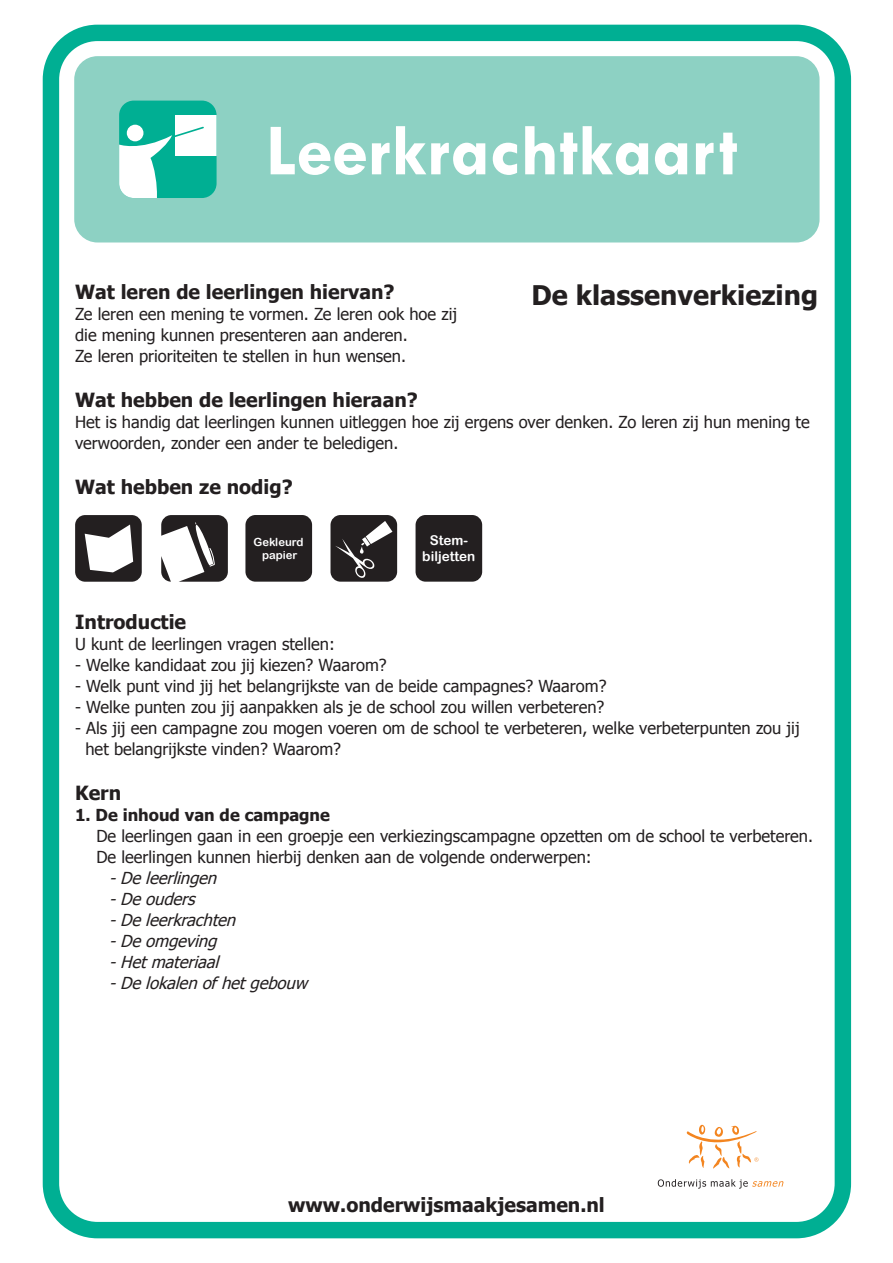
<style>
.page{position:relative;width:893px;height:1263px;background:#fff}
.page>*{position:absolute;margin:0;border:0;box-sizing:border-box;transform-origin:0 0}
.t1{font:700 27px "Tahoma";color:#231f20}
.t2{font:700 19.5px "Tahoma";color:#231f20}
.t3{font:16.5px/21px "Tahoma";color:#231f20}
.t4{font:italic 16.5px/21px "Tahoma";color:#231f20}
.t5{font:700 16.5px "Tahoma";color:#231f20}
.t6{font:13.5px/15.8px "Arial Rounded MT Bold";color:#fff;text-align:center}
.t7{font:11.25px/12.3px "Arial Rounded MT Bold";color:#fff;text-align:center}
</style>
<div class="page">
<div style="left:43px;top:25px;width:808px;height:1213px;border:16px solid #00af93;border-radius:47px"></div>
<div style="left:74px;top:56px;width:746px;height:186px;background:#8dd1c3;border-radius:23px"></div>
<svg style="left:271px;top:127px;width:95px;height:48px"></svg>
<svg style="left:372px;top:143px;width:18px;height:31px"></svg>
<svg style="left:396px;top:126px;width:89px;height:49px"></svg>
<svg style="left:493px;top:143px;width:24px;height:32px"></svg>
<svg style="left:525px;top:126px;width:52px;height:48px"></svg>
<svg style="left:583px;top:126px;width:65px;height:49px"></svg>
<svg style="left:655px;top:143px;width:32px;height:32px"></svg>
<svg style="left:696px;top:143px;width:18px;height:31px"></svg>
<svg style="left:720px;top:133px;width:17px;height:41px"></svg>
<div style="left:119px;top:101px;width:98px;height:97px;background:#00af93;border-radius:15px"></div>
<div style="left:175px;top:115px;width:42px;height:41px;background:#fff"></div>
<svg style="left:119px;top:125px;width:86px;height:73px"></svg>
<div style="left:245px;top:515px;width:67px;height:67px;background:#231f20;border-radius:10px"></div>
<div style="left:416px;top:515px;width:66px;height:67px;background:#231f20;border-radius:10px"></div>
<div style="left:330px;top:515px;width:67px;height:67px;background:#231f20;border-radius:10px"></div>
<svg style="left:335px;top:521px;width:57px;height:57px"></svg>
<svg style="left:658px;top:1179px;width:125px;height:9px"></svg>
<svg style="left:686px;top:1125px;width:72px;height:44px"></svg>
<div style="left:75px;top:515px;width:67px;height:67px;background:#231f20;border-radius:10px"></div>
<svg style="left:85px;top:524px;width:48px;height:48px"></svg>
<svg style="left:161px;top:515px;width:67px;height:67px"></svg>
<h1 class="t1" style="left:531px;top:277px;width:288px">De klassenverkiezing</h1>
<p class="t2" style="left:75px;top:279px;width:321px">Wat leren de leerlingen hiervan?</p>
<p class="t3" style="left:75px;top:303px;width:384px">Ze leren een mening te vormen. Ze leren ook hoe zij die mening kunnen presenteren aan anderen.<br>Ze leren prioriteiten te stellen in hun wensen.</p>
<p class="t2" style="left:75px;top:387px;width:344px">Wat hebben de leerlingen hieraan?</p>
<p class="t3" style="left:75px;top:411px;width:736px">Het is handig dat leerlingen kunnen uitleggen hoe zij ergens over denken. Zo leren zij hun mening te verwoorden, zonder een ander te beledigen.</p>
<p class="t2" style="left:75px;top:474px;width:219px">Wat hebben ze nodig?</p>
<p class="t7" style="left:254px;top:536px;width:51px">Gekleurd papier</p>
<p class="t6" style="left:422px;top:532px;width:55px">Stem&shy;biljetten</p>
<p class="t2" style="left:75px;top:609px;width:113px">Introductie</p>
<p class="t3" style="left:75px;top:633px;width:261px">U kunt de leerlingen vragen stellen:</p>
<p class="t3" style="left:75px;top:654px;width:313px">- Welke kandidaat zou jij kiezen? Waarom?</p>
<p class="t3" style="left:75px;top:675px;width:533px">- Welk punt vind jij het belangrijkste van de beide campagnes? Waarom?</p>
<p class="t3" style="left:75px;top:696px;width:531px">- Welke punten zou jij aanpakken als je de school zou willen verbeteren?</p>
<p class="t3" style="left:85px;top:717px;width:716px;text-indent:-10px">- Als jij een campagne zou mogen voeren om de school te verbeteren, welke verbeterpunten zou jij het belangrijkste vinden? Waarom?</p>
<p class="t2" style="left:75px;top:780px;width:48px">Kern</p>
<p class="t5" style="left:75px;top:804px;width:256px">1. De inhoud van de campagne</p>
<p class="t3" style="left:96px;top:825px;width:718px">De leerlingen gaan in een groepje een verkiezingscampagne opzetten om de school te verbeteren.<br>De leerlingen kunnen hierbij denken aan de volgende onderwerpen:</p>
<p class="t4" style="left:109px;top:867px;width:205px">-Deleerlingen -Deouders -Deleerkrachten -Deomgeving -Hetmateriaal -Delokalenofhetgebouw</p>
<p class="t2" style="left:288px;top:1192px;width:318px">www.onderwijsmaakjesamen.nl</p>
</div>
